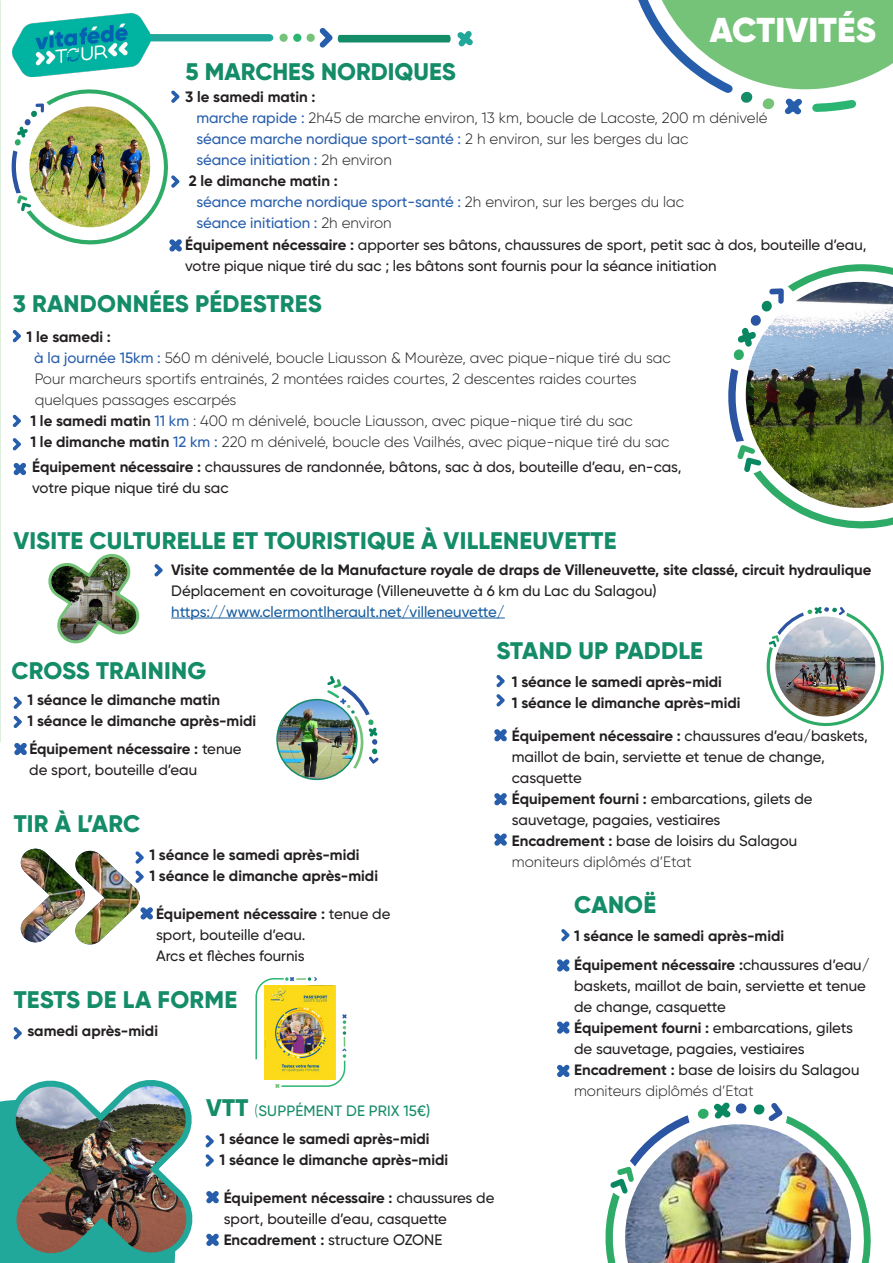
<style>
.page{position:relative;width:893px;height:1263px;background:#fff}
.page>*{position:absolute;margin:0;border:0;box-sizing:border-box;transform-origin:0 0}
.t1{font:900 34.5px "Gilroy";color:#fff}
.t2{font:800 24px "Gilroy";letter-spacing:.01em;color:#148c68}
.t3{font:500 15px/21px "Gilroy";color:#231f20}
.t4{font:300 15px/21px "Gilroy";color:#231f20}
.t5{font:700 15px "Gilroy";color:#231f20}
.t6{font:500 15px "Gilroy";color:#275eac}
.t7{font:500 15px "Gilroy";color:#175d9e}
.t8{font:500 15px "Gilroy";letter-spacing:.01em;color:#148c68}
.s1{font-weight:500;color:#275eac}
.s2{font-weight:300;color:#231f20}
.s3{font-weight:700}
.s4{font-weight:500}
.s5{font-weight:800;font-size:24px}
.s6{font-weight:300}
</style>
<div class="page">
<svg style="left:150px;top:34px;width:123px;height:7px"></svg>
<div style="left:293px;top:34px;width:8px;height:8px;background:#2bb572;border-radius:50%"></div>
<svg style="left:319px;top:28px;width:13px;height:20px"></svg>
<div style="left:279px;top:34px;width:9px;height:8px;background:#74c379;border-radius:50%"></div>
<div style="left:307px;top:34px;width:8px;height:8px;background:#74c379;border-radius:50%"></div>
<svg style="left:13px;top:463px;width:13px;height:12px"></svg>
<svg style="left:13px;top:330px;width:8px;height:12px"></svg>
<svg style="left:13px;top:415px;width:8px;height:12px"></svg>
<svg style="left:13px;top:438px;width:8px;height:12px"></svg>
<hr style="left:171px;top:618px;width:334px;height:1px;background:#175d9e">
<svg style="left:154px;top:564px;width:9px;height:12px"></svg>
<img style="left:277px;top:700px;width:80px;height:79px;border-radius:40px">
<div style="left:276px;top:699px;width:82px;height:81px;border:2px solid #148c68;border-radius:50%"></div>
<svg style="left:13px;top:696px;width:9px;height:13px"></svg>
<svg style="left:13px;top:716px;width:9px;height:12px"></svg>
<svg style="left:14px;top:743px;width:13px;height:12px"></svg>
<svg style="left:13px;top:1027px;width:9px;height:12px"></svg>
<img style="left:11px;top:89px;width:171px;height:163px">
<svg style="left:638px;top:0;width:255px;height:115px"></svg>
<img style="left:728px;top:264px;width:165px;height:265px">
<svg style="left:496px;top:675px;width:9px;height:12px"></svg>
<svg style="left:496px;top:694px;width:9px;height:12px"></svg>
<svg style="left:494px;top:729px;width:13px;height:13px"></svg>
<img style="left:605px;top:1102px;width:266px;height:161px">
<svg style="left:561px;top:929px;width:8px;height:12px"></svg>
<svg style="left:557px;top:959px;width:13px;height:13px"></svg>
<img style="left:766px;top:607px;width:118px;height:120px">
<img style="left:48px;top:554px;width:92px;height:90px">
<img style="left:20px;top:848px;width:133px;height:95px">
<img style="left:74px;top:851px;width:66px;height:93px">
<img style="left:327px;top:676px;width:52px;height:93px">
<svg style="left:494px;top:793px;width:13px;height:13px"></svg>
<svg style="left:494px;top:833px;width:13px;height:13px"></svg>
<svg style="left:557px;top:1021px;width:13px;height:13px"></svg>
<svg style="left:557px;top:1064px;width:13px;height:13px"></svg>
<img style="left:0;top:1080px;width:219px;height:183px">
<img style="left:255px;top:977px;width:92px;height:111px">
<img style="left:13px;top:14px;width:137px;height:63px">
<svg style="left:457px;top:31px;width:16px;height:16px"></svg>
<svg style="left:338px;top:35px;width:113px;height:8px"></svg>
<p class="t1" style="left:710px;top:8px;width:168px">ACTIVITÉS</p>
<p class="t2" style="left:186px;top:56px;width:272px">5 MARCHES NORDIQUES</p>
<p class="t5" style="left:185px;top:88px;width:132px">3 le samedi matin :</p>
<p class="t4" style="left:196px;top:107px;width:573px"><span class="s1">marche rapide :</span> 2h45 de marche environ, 13 km, boucle de Lacoste, 200 m dénivelé</p>
<p class="t6" style="left:196px;top:130px;width:494px">séance marche nordique sport-santé : <span class="s2">2 h environ, sur les berges du lac</span></p>
<p class="t6" style="left:196px;top:151px;width:197px">séance initiation : <span class="s2">2h environ</span></p>
<p class="t5" style="left:189px;top:172px;width:150px">2 le dimanche matin :</p>
<p class="t6" style="left:196px;top:193px;width:489px">séance marche nordique sport-santé : <span class="s2">2h environ, sur les berges du lac</span></p>
<p class="t6" style="left:196px;top:214px;width:197px">séance initiation : <span class="s2">2h environ</span></p>
<p class="t3" style="left:185px;top:234px;width:683px"><span class="s3">Équipement nécessaire :</span> apporter ses bâtons, chaussures de sport, petit sac à dos, bouteille d’eau,</p>
<p class="t3" style="left:185px;top:255px;width:533px">votre pique nique tiré du sac ; les bâtons sont fournis pour la séance initiation</p>
<p class="t2" style="left:13px;top:288px;width:310px">3 RANDONNÉES PÉDESTRES</p>
<p class="t5" style="left:27px;top:327px;width:86px">1 le samedi :</p>
<p class="t4" style="left:34px;top:347px;width:638px"><span class="s1">à la journée 15km :</span> 560 m dénivelé, boucle Liausson &amp; Mourèze, avec pique-nique tiré du sac</p>
<p class="t4" style="left:35px;top:368px;width:603px">Pour marcheurs sportifs entrainés, 2 montées raides courtes, 2 descentes raides courtes</p>
<p class="t4" style="left:35px;top:389px;width:203px">quelques passages escarpés</p>
<p class="t4" style="left:30px;top:410px;width:604px"><span class="s3">1 le samedi matin</span> <span class="s1">11 km</span> : 400 m dénivelé, boucle Liausson, avec pique-nique tiré du sac</p>
<p class="t4" style="left:30px;top:431px;width:641px"><span class="s3">1 le dimanche matin</span> <span class="s1">12 km :</span> 220 m dénivelé, boucle des Vailhés, avec pique-nique tiré du sac</p>
<p class="t3" style="left:32px;top:456px;width:651px"><span class="s3">Équipement nécessaire :</span> chaussures de randonnée, bâtons, sac à dos, bouteille d’eau, en-cas,</p>
<p class="t3" style="left:32px;top:477px;width:198px">votre pique nique tiré du sac</p>
<p class="t2" style="left:14px;top:525px;width:604px">VISITE CULTURELLE ET TOURISTIQUE À VILLENEUVETTE</p>
<p class="t5" style="left:171px;top:560px;width:702px">Visite commentée de la Manufacture royale de draps de Villeneuvette, site classé, circuit hydraulique</p>
<p class="t3" style="left:171px;top:580px;width:487px">Déplacement en covoiturage (Villeneuvette à 6 km du Lac du Salagou)</p>
<p class="t7" style="left:171px;top:602px;width:335px">https://www.clermontlherault.net/villeneuvette/</p>
<p class="t2" style="left:497px;top:635px;width:208px">STAND UP PADDLE</p>
<p class="t2" style="left:11px;top:655px;width:196px">CROSS TRAINING</p>
<p class="t5" style="left:28px;top:691px;width:194px">1 séance le dimanche matin</p>
<p class="t5" style="left:28px;top:712px;width:230px">1 séance le dimanche après-midi</p>
<p class="t5" style="left:29px;top:739px;width:214px">Équipement nécessaire : <span class="s4">tenue</span></p>
<p class="t3" style="left:29px;top:759px;width:169px">de sport, bouteille d’eau</p>
<p class="t2" style="left:14px;top:809px;width:128px">TIR À L’ARC</p>
<p class="t5" style="left:149px;top:846px;width:212px">1 séance le samedi après-midi</p>
<p class="t5" style="left:149px;top:867px;width:230px">1 séance le dimanche après-midi</p>
<p class="t3" style="left:156px;top:903px;width:236px"><span class="s3">Équipement nécessaire :</span> tenue de sport, bouteille d’eau.<br>Arcs et flèches fournis</p>
<p class="t2" style="left:14px;top:984px;width:225px">TESTS DE LA FORME</p>
<p class="t5" style="left:28px;top:1021px;width:132px">samedi après-midi</p>
<p class="t8" style="left:206px;top:1101px;width:226px"><span class="s5">VTT</span> <span class="s6">(</span>SUPPÉMENT DE PRIX 15€)</p>
<p class="t5" style="left:219px;top:1129px;width:212px">1 séance le samedi après-midi</p>
<p class="t5" style="left:219px;top:1150px;width:230px">1 séance le dimanche après-midi</p>
<p class="t3" style="left:224px;top:1187px;width:272px"><span class="s3">Équipement nécessaire :</span> chaussures de sport, bouteille d’eau, casquette<br><span class="s3">Encadrement :</span> structure OZONE</p>
<p class="t5" style="left:512px;top:672px;width:212px">1 séance le samedi après-midi</p>
<p class="t5" style="left:512px;top:693px;width:230px">1 séance le dimanche après-midi</p>
<p class="t3" style="left:512px;top:725px;width:358px"><span class="s3">Équipement nécessaire :</span> chaussures d’eau/baskets, maillot de bain, serviette et tenue de change,</p>
<p class="t3" style="left:512px;top:767px;width:71px">casquette</p>
<p class="t3" style="left:512px;top:788px;width:302px"><span class="s3">Équipement fourni :</span> embarcations, gilets de</p>
<p class="t3" style="left:512px;top:809px;width:210px">sauvetage, pagaies, vestiaires</p>
<p class="t3" style="left:512px;top:830px;width:287px"><span class="s3">Encadrement :</span> base de loisirs du Salagou</p>
<p class="t4" style="left:512px;top:851px;width:181px">moniteurs diplômés d’Etat</p>
<p class="t2" style="left:574px;top:889px;width:84px">CANOË</p>
<p class="t5" style="left:574px;top:926px;width:212px">1 séance le samedi après-midi</p>
<p class="t3" style="left:574px;top:954px;width:297px"><span class="s3">Équipement nécessaire :</span>chaussures d’eau/ baskets, maillot de bain, serviette et tenue de change, casquette</p>
<p class="t3" style="left:574px;top:1017px;width:280px"><span class="s3">Équipement fourni :</span> embarcations, gilets</p>
<p class="t3" style="left:574px;top:1038px;width:232px">de sauvetage, pagaies, vestiaires</p>
<p class="t4" style="left:574px;top:1059px;width:287px"><span class="s3">Encadrement :</span> <span class="s4">base de loisirs du Salagou </span>moniteurs diplômés d’Etat</p>
</div>
